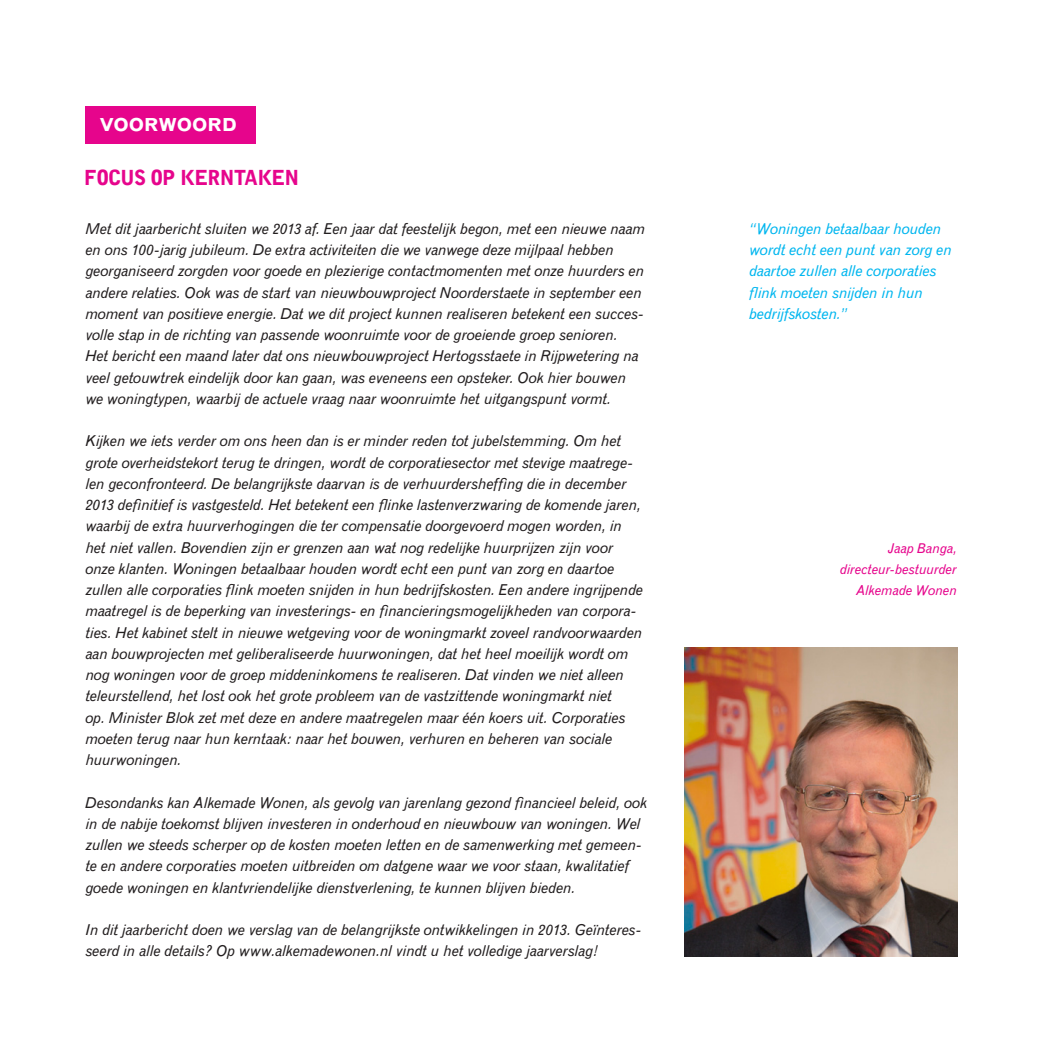
<style>
.page{position:relative;width:1063px;height:1063px;background:#fff}
.page>*{position:absolute;margin:0;border:0;box-sizing:border-box;transform-origin:0 0}
.Titel_voorwoord{font:900 20.25px "Grotesque";letter-spacing:-.025em;color:#e6058c}
.t1{font:700 18px "Grotesque";letter-spacing:-.01em;color:#fff}
.Platte_tekst{font:italic 15px/21.3px "Grotesque";letter-spacing:-.02em;color:#231f20}
.Platte_tekst-2{font:italic 15px/21.3px "Grotesque";letter-spacing:-.02em;color:#00b6ef}
.bijschrift_beeldmate{font:italic 13.5px/21.3px "Grotesque";letter-spacing:-.015em;color:#e6058c;text-align:right}
</style>
<div class="page">
<div style="left:85px;top:106px;width:170px;height:38px;background:#e6058c"></div>
<img style="left:685px;top:648px;width:272px;height:309px">
<p class="t1" style="left:99px;top:115px;width:140px">VOORWOORD</p>
<p class="Titel_voorwoord" style="left:84px;top:165px;width:217px">FOCUS OP KERNTAKEN</p>
<p class="Platte_tekst" style="left:85px;top:218px;width:561px">Met dit jaarbericht sluiten we 2013 af. Een jaar dat feestelijk begon, met een nieuwe naam en ons 100-jarig jubileum. De extra activiteiten die we vanwege deze mijlpaal hebben georganiseerd zorgden voor goede en plezierige contactmomenten met onze huurders en andere relaties. Ook was de start van nieuwbouwproject Noorderstaete in september een moment van positieve energie. Dat we dit project kunnen realiseren betekent een succes&shy;volle stap in de richting van passende woonruimte voor de groeiende groep senioren.<br>Het bericht een maand later dat ons nieuwbouwproject Hertogsstaete in Rijpwetering na veel getouwtrek eindelijk door kan gaan, was eveneens een opsteker. Ook hier bouwen we woningtypen, waarbij de actuele vraag naar woonruimte het uitgangspunt vormt.</p>
<p class="Platte_tekst" style="left:85px;top:431px;width:559px">Kijken we iets verder om ons heen dan is er minder reden tot jubelstemming. Om het grote overheidstekort terug te dringen, wordt de corporatiesector met stevige maatrege&shy;len geconfronteerd. De belangrijkste daarvan is de verhuurdersheffing die in december 2013 definitief is vastgesteld. Het betekent een flinke lastenverzwaring de komende jaren, waarbij de extra huurverhogingen die ter compensatie doorgevoerd mogen worden, in het niet vallen. Bovendien zijn er grenzen aan wat nog redelijke huurprijzen zijn voor onze klanten. Woningen betaalbaar houden wordt echt een punt van zorg en daartoe zullen alle corporaties flink moeten snijden in hun bedrijfskosten. Een andere ingrijpende maatregel is de beperking van investerings- en financieringsmogelijkheden van corpora&shy;ties. Het kabinet stelt in nieuwe wetgeving voor de woningmarkt zoveel randvoorwaarden aan bouwprojecten met geliberaliseerde huurwoningen, dat het heel moeilijk wordt om nog woningen voor de groep middeninkomens te realiseren. Dat vinden we niet alleen teleurstellend, het lost ook het grote probleem van de vastzittende woningmarkt niet<br>op. Minister Blok zet met deze en andere maatregelen maar één koers uit. Corporaties moeten terug naar hun kerntaak: naar het bouwen, verhuren en beheren van sociale huurwoningen.</p>
<p class="Platte_tekst" style="left:85px;top:792px;width:563px">Desondanks kan Alkemade Wonen, als gevolg van jarenlang gezond financieel beleid, ook in de nabije toekomst blijven investeren in onderhoud en nieuwbouw van woningen. Wel zullen we steeds scherper op de kosten moeten letten en de samenwerking met gemeen&shy;te en andere corporaties moeten uitbreiden om datgene waar we voor staan, kwalitatief goede woningen en klantvriendelijke dienstverlening, te kunnen blijven bieden.</p>
<p class="Platte_tekst" style="left:85px;top:919px;width:557px">In dit jaarbericht doen we verslag van de belangrijkste ontwikkelingen in 2013. Geïnteres&shy;seerd in alle details? Op www.alkemadewonen.nl vindt u het volledige jaarverslag!</p>
<p class="Platte_tekst-2" style="left:749px;top:218px;width:204px">“Woningen betaalbaar houden wordt echt een punt van zorg en daartoe zullen alle corporaties flink moeten snijden in hun bedrijfskosten.”</p>
<p class="bijschrift_beeldmate" style="left:840px;top:537px;width:119px">Jaap Banga, directeur-bestuurder</p>
<p class="bijschrift_beeldmate" style="left:856px;top:580px;width:102px">Alkemade Wonen</p>
</div>
